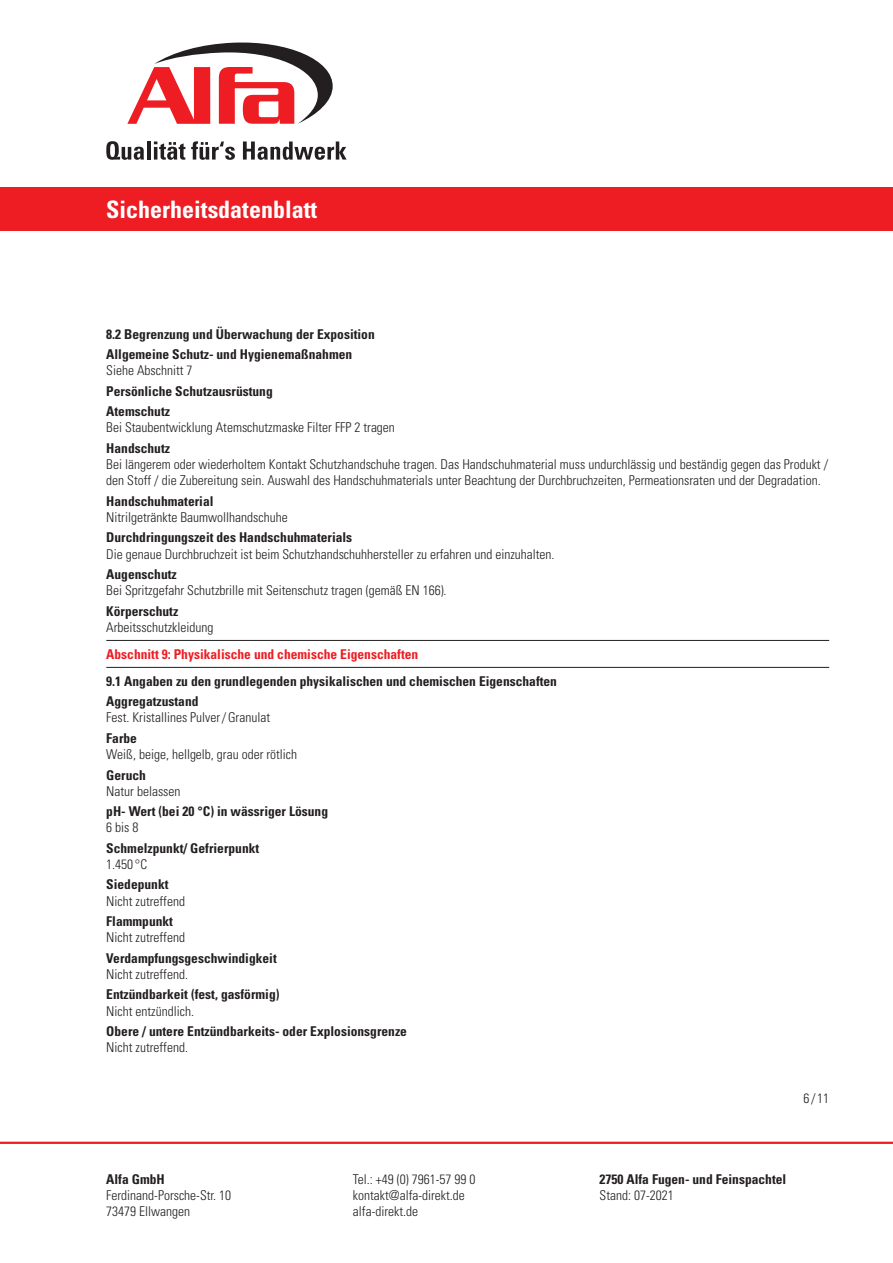
<style>
.page{position:relative;width:893px;height:1263px;background:#fff}
.page>*{position:absolute;margin:0;border:0;box-sizing:border-box;transform-origin:0 0}
.t1{font:700 condensed 24px "Univers LT Std";color:#fff}
.h3_gliederungspunkt{font:300 condensed 13.5px/16.2px "Univers LT Std";color:#231f20}
.h3_gliederungspunkt-2{font:700 condensed 13.5px/16.2px "Univers LT Std";color:#231f20}
.h2_abschnitt_1_2_3{font:700 condensed 13.5px "Univers LT Std";color:#ee1d23}
.s1{font-weight:300}
.s2{font-weight:700}
</style>
<div class="page">
<hr style="left:0;top:1142px;width:893px;height:2px;background:#ee1d23">
<div style="left:0;top:187px;width:893px;height:44px;background:#ee1d23"></div>
<svg style="left:106px;top:141px;width:38px;height:19px"></svg>
<hr style="left:147px;top:141px;width:3px;height:19px;background:#231f20">
<svg style="left:154px;top:141px;width:31px;height:19px"></svg>
<svg style="left:191px;top:141px;width:44px;height:19px"></svg>
<svg style="left:243px;top:141px;width:104px;height:19px"></svg>
<svg style="left:127px;top:42px;width:206px;height:82px"></svg>
<hr style="left:106px;top:640px;width:723px;height:1px;background:#231f20">
<hr style="left:106px;top:667px;width:723px;height:1px;background:#231f20">
<h1 class="t1" style="left:106px;top:195px;width:212px">Sicherheitsdatenblatt</h1>
<p class="h3_gliederungspunkt-2" style="left:106px;top:326px;width:270px">8.2 Begrenzung und Überwachung der Exposition</p>
<p class="h3_gliederungspunkt-2" style="left:106px;top:346px;width:247px">Allgemeine Schutz- und Hygienemaßnahmen<br><span class="s1">Siehe Abschnitt 7</span></p>
<p class="h3_gliederungspunkt-2" style="left:106px;top:383px;width:168px">Persönliche Schutzausrüstung</p>
<p class="h3_gliederungspunkt" style="left:106px;top:403px;width:290px"><span class="s2">Atemschutz<br></span>Bei Staubentwicklung Atemschutzmaske Filter FFP 2 tragen</p>
<p class="h3_gliederungspunkt" style="left:106px;top:440px;width:723px"><span class="s2">Handschutz<br></span>Bei längerem oder wiederholtem Kontakt Schutzhandschuhe tragen. Das Handschuhmaterial muss undurchlässig und beständig gegen das Produkt / den Stoff / die Zubereitung sein. Auswahl des Handschuhmaterials unter Beachtung der Durchbruchzeiten, Permeationsraten und der Degradation.</p>
<p class="h3_gliederungspunkt" style="left:106px;top:493px;width:183px"><span class="s2">Handschuhmaterial<br></span>Nitrilgetränkte Baumwollhandschuhe</p>
<p class="h3_gliederungspunkt" style="left:106px;top:529px;width:450px"><span class="s2">Durchdringungszeit des Handschuhmaterials<br></span>Die genaue Durchbruchzeit ist beim Schutzhandschuhhersteller zu erfahren und einzuhalten.</p>
<p class="h3_gliederungspunkt" style="left:106px;top:566px;width:342px"><span class="s2">Augenschutz<br></span>Bei Spritzgefahr Schutzbrille mit Seitenschutz tragen (gemäß EN 166).</p>
<p class="h3_gliederungspunkt" style="left:106px;top:603px;width:109px"><span class="s2">Körperschutz<br></span>Arbeitsschutzkleidung</p>
<p class="h2_abschnitt_1_2_3" style="left:106px;top:646px;width:313px">Abschnitt 9: Physikalische und chemische Eigenschaften</p>
<p class="h3_gliederungspunkt-2" style="left:106px;top:673px;width:452px">9.1 Angaben zu den grundlegenden physikalischen und chemischen Eigenschaften</p>
<p class="h3_gliederungspunkt" style="left:106px;top:693px;width:165px"><span class="s2">Aggregatzustand<br></span>Fest. Kristallines Pulver/Granulat</p>
<p class="h3_gliederungspunkt" style="left:106px;top:730px;width:192px"><span class="s2">Farbe<br></span>Weiß, beige, hellgelb, grau oder rötlich</p>
<p class="h3_gliederungspunkt" style="left:106px;top:767px;width:76px"><span class="s2">Geruch<br></span>Natur belassen</p>
<p class="h3_gliederungspunkt-2" style="left:106px;top:803px;width:223px">pH- Wert (bei 20 °C) in wässriger Lösung<br><span class="s1">6 bis 8</span></p>
<p class="h3_gliederungspunkt-2" style="left:106px;top:840px;width:155px">Schmelzpunkt/ Gefrierpunkt<br><span class="s1">1.450 °C</span></p>
<p class="h3_gliederungspunkt" style="left:106px;top:877px;width:80px"><span class="s2">Siedepunkt<br></span>Nicht zutreffend</p>
<p class="h3_gliederungspunkt" style="left:106px;top:913px;width:80px"><span class="s2">Flammpunkt<br></span>Nicht zutreffend</p>
<p class="h3_gliederungspunkt-2" style="left:106px;top:950px;width:172px">Verdampfungsgeschwindigkeit<br><span class="s1">Nicht zutreffend.</span></p>
<p class="h3_gliederungspunkt-2" style="left:106px;top:986px;width:175px">Entzündbarkeit (fest, gasförmig)<br><span class="s1">Nicht entzündlich.</span></p>
<p class="h3_gliederungspunkt-2" style="left:106px;top:1023px;width:302px">Obere / untere Entzündbarkeits- oder Explosionsgrenze<br><span class="s1">Nicht zutreffend.</span></p>
<p class="h3_gliederungspunkt-2" style="left:106px;top:1171px;width:60px">Alfa GmbH</p>
<p class="h3_gliederungspunkt" style="left:106px;top:1187px;width:126px">Ferdinand-Porsche-Str. 10<br>73479 Ellwangen</p>
<p class="h3_gliederungspunkt" style="left:803px;top:1090px;width:27px">6/11</p>
<p class="h3_gliederungspunkt" style="left:353px;top:1171px;width:124px">Tel.: +49 (0) 7961-57 99 0 kontakt@alfa-direkt.de alfa-direkt.de</p>
<p class="h3_gliederungspunkt-2" style="left:600px;top:1171px;width:188px">2750 Alfa Fugen- und Feinspachtel</p>
<p class="h3_gliederungspunkt" style="left:600px;top:1187px;width:76px">Stand: 07-2021</p>
</div>
